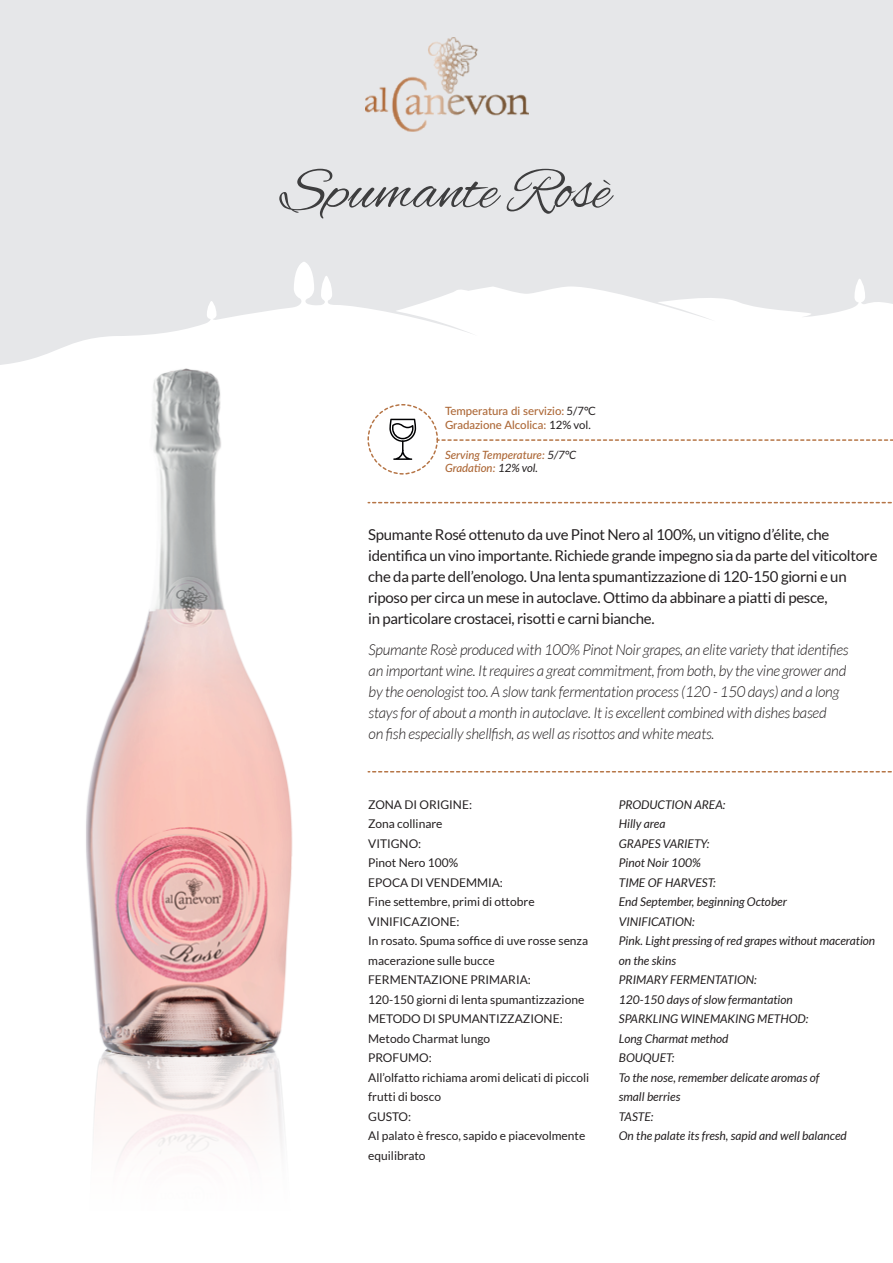
<style>
.page{position:relative;width:893px;height:1263px;background:#fff}
.page>*{position:absolute;margin:0;border:0;box-sizing:border-box;transform-origin:0 0}
.t1{font:61.05px "Alex Brush";color:#3e3e3f}
.t2{font:italic 300 15px/21px "Lato";letter-spacing:-.02em;color:#231f20}
.t3{font:15px/21px "Lato";letter-spacing:-.02em;color:#231f20}
.t4{font:12px/19.5px "Lato";color:#231f20}
.t5{font:italic 12px/19.5px "Lato";color:#231f20}
.t6{font:500 11.4px/13.6px "Lato";color:#ad6837}
.t7{font:italic 500 11.4px/13.6px "Lato";color:#ad6837}
.s1{font-weight:400;color:#231f20}
</style>
<div class="page">
<svg style="left:0;top:0;width:893px;height:334px;background:#e7e8ea"></svg>
<img style="left:0;top:327px;width:448px;height:707px">
<svg style="left:93px;top:1034px;width:191px;height:124px"></svg>
<img style="left:366px;top:37px;width:163px;height:94px">
<svg style="left:368px;top:502px;width:524px;height:1px"></svg>
<svg style="left:368px;top:771px;width:524px;height:1px"></svg>
<svg style="left:438px;top:439px;width:455px;height:2px"></svg>
<svg style="left:389px;top:419px;width:27px;height:41px"></svg>
<div style="left:367px;top:404px;width:71px;height:71px;border:2px dashed #b67546;border-radius:50%"></div>
<h1 class="t1" style="left:280px;top:157px;width:331px">Spumante Rosè</h1>
<p class="t6" style="left:445px;top:404px;width:153px">Temperatura di servizio: <span class="s1">5/7°C<br></span>Gradazione Alcolica: <span class="s1">12% vol.</span></p>
<p class="t7" style="left:445px;top:447px;width:133px">Serving Temperature: <span class="s1">5/7°C<br></span>Gradation: <span class="s1">12% vol.</span></p>
<p class="t3" style="left:368px;top:524px;width:511px">Spumante Rosé ottenuto da uve Pinot Nero al 100%, un vitigno d’élite, che identifica un vino importante. Richiede grande impegno sia da parte del viticoltore che da parte dell’enologo. Una lenta spumantizzazione di 120-150 giorni e un riposo per circa un mese in autoclave. Ottimo da abbinare a piatti di pesce,<br>in particolare crostacei, risotti e carni bianche.</p>
<p class="t2" style="left:369px;top:640px;width:482px">Spumante Rosè produced with 100% Pinot Noir grapes, an elite variety that identifies an important wine. It requires a great commitment, from both, by the vine grower and by the oenologist too. A slow tank fermentation process (120 - 150 days) and a long stays for of about a month in autoclave. It is excellent combined with dishes based<br>on fish especially shellfish, as well as risottos and white meats.</p>
<p class="t4" style="left:368px;top:794px;width:223px">ZONA DI ORIGINE:<br>Zona collinare<br>VITIGNO:<br>Pinot Nero 100%<br>EPOCA DI VENDEMMIA:<br>Fine settembre, primi di ottobre<br>VINIFICAZIONE:<br>In rosato. Spuma soffice di uve rosse senza macerazione sulle bucce<br>FERMENTAZIONE PRIMARIA:<br>120-150 giorni di lenta spumantizzazione<br>METODO DI SPUMANTIZZAZIONE:<br>Metodo Charmat lungo<br>PROFUMO:<br>All’olfatto richiama aromi delicati di piccoli frutti di bosco<br>GUSTO:<br>Al palato è fresco, sapido e piacevolmente equilibrato</p>
<p class="t5" style="left:619px;top:795px;width:258px">PRODUCTION AREA:<br>Hilly area<br>GRAPES VARIETY:<br>Pinot Noir 100%<br>TIME OF HARVEST:<br>End September, beginning October<br>VINIFICATION:<br>Pink. Light pressing of red grapes without maceration on the skins<br>PRIMARY FERMENTATION:<br>120-150 days of slow fermantation<br>SPARKLING WINEMAKING METHOD:<br>Long Charmat method<br>BOUQUET:<br>To the nose, remember delicate aromas of<br>small berries<br>TASTE:<br>On the palate its fresh, sapid and well balanced</p>
</div>
